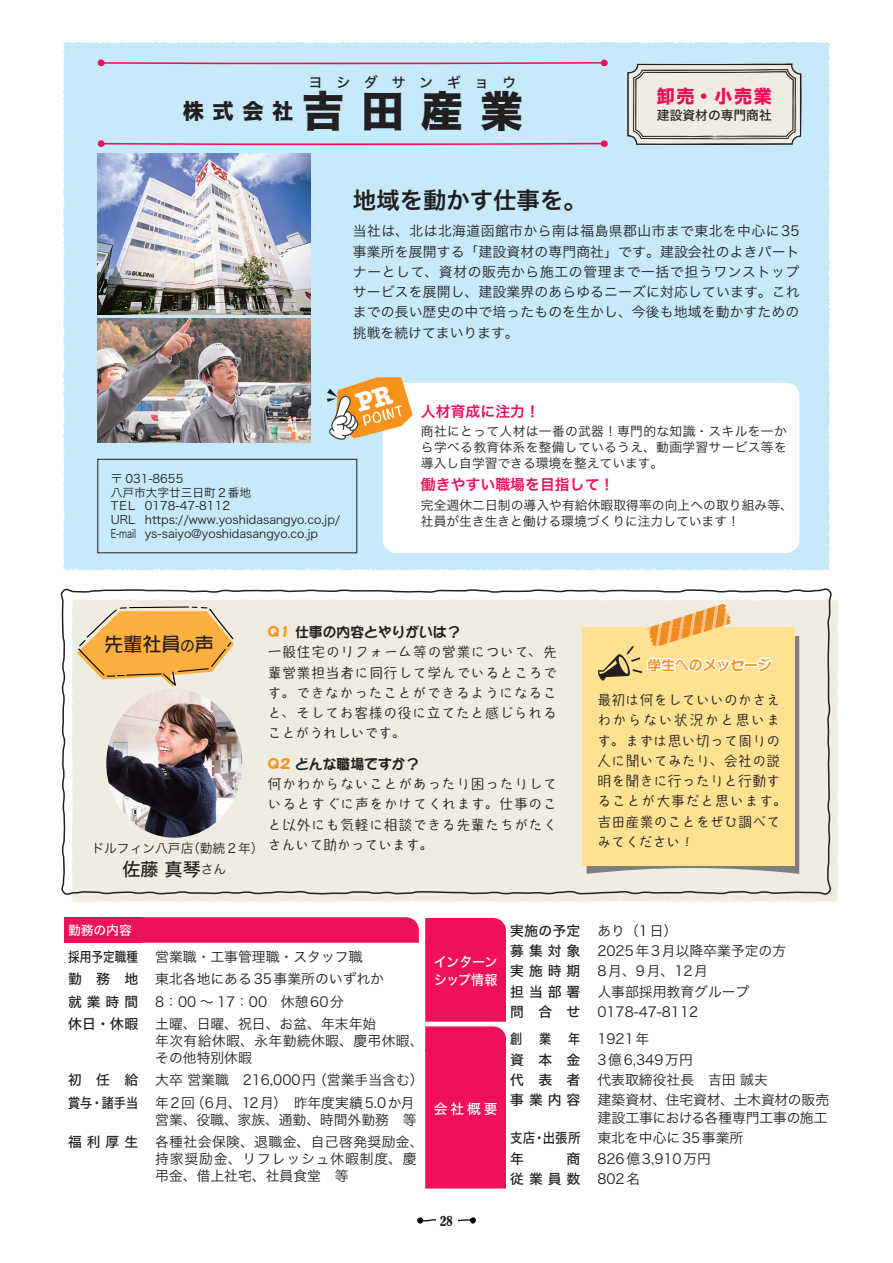
<style>
.page{position:relative;width:893px;height:1263px;background:#fff}
.page>*{position:absolute;margin:0;border:0;box-sizing:border-box;transform-origin:0 0}
.t1{font:42.45px "Hiragino Sans W8";color:#231f20}
.t2{font:23.4px "Hiragino Sans W6";color:#231f20}
.t3{font:21.3px "Hiragino Sans W8";color:#231f20}
.t4{font:19.05px "DFPOP1 W5 MP RKSJ H";color:#231f20}
.t5{font:18px "Hiragino Sans W5";color:#231f20}
.t6{font:18px "Hiragino Sans W8";color:#ee1059}
.t7{font:14.85px "Hiragino Sans W6";color:#ee1059}
.t8{font:14.85px "Hiragino Sans W5";letter-spacing:.855em;color:#231f20}
.t9{font:13.8px/20.2px "Hiragino Sans W3";color:#231f20}
.t10{font:13.8px/20.2px "DFP Hannotate W5 JPM";letter-spacing:.05em;color:#231f20;text-align:justify}
.t11{font:13.8px/20.2px "DFP Hannotate W5 JPM";letter-spacing:.02em;color:#231f20}
.t12{font:13.8px/17px "Hiragino Sans W3";letter-spacing:.03em;color:#231f20}
.t13{font:13.8px/17px "Hiragino Sans W3";letter-spacing:.06em;color:#231f20}
.t14{font:13.8px "DFPOP1 W9 MP RKSJ H";color:#231f20}
.t15{font:13.8px/18.1px "Hiragino Sans W5";letter-spacing:-.035em;color:#fff;scale:.95 1}
.t16{font:13.8px "Hiragino Sans W5";color:#231f20}
.t17{font:13.8px "DFPOP1 W9 MP RKSJ H";color:#f7931d}
.t18{font:13.8px "Hiragino Sans W5";color:#fff}
.t19{font:12.75px/15.9px "Hiragino Sans W3";letter-spacing:.005em;color:#231f20;text-align:justify}
.t20{font:12.75px "Hiragino Sans W5";color:#231f20}
.t21{font:12.75px "Hiragino Sans W5";color:#fff}
.t22{font:condensed 12.75px "Bernard";color:#231f20}
.t23{font:11.7px/13.8px "Hiragino Sans W3";color:#231f20}
.s1{font-size:42.45px}
.s2{font-size:14.25px}
.s3{font-family:"Hiragino Sans W3";font-size:12.75px}
.s4{color:#f7931d}
.s5{font-family:"Hiragino Sans W5"}
.s6{font-family:"Hiragino Sans W3"}
</style>
<div class="page">
<svg style="left:72px;top:599px;width:766px;height:303px;background:#f2ede4"></svg>
<svg style="left:60px;top:588px;width:775px;height:308px;background:#ede9e0"></svg>
<div style="left:63px;top:42px;width:767px;height:529px;background:#c6eafa"></div>
<svg style="left:417px;top:1217px;width:59px;height:6px"></svg>
<div style="left:436px;top:1213px;width:21px;height:13px;background:#fff"></div>
<div style="left:383px;top:383px;width:416px;height:170px;background:#fff;border-radius:13px"></div>
<svg style="left:587px;top:636px;width:212px;height:238px;background:#aaa69d"></svg>
<div style="left:582px;top:627px;width:213px;height:238px;background:#ffe192"></div>
<svg style="left:627px;top:63px;width:174px;height:82px;background:#d6d2ca"></svg>
<svg style="left:77px;top:606px;width:157px;height:81px;background:#f0be73"></svg>
<svg style="left:98px;top:60px;width:510px;height:6px;background:#d1accc"></svg>
<svg style="left:98px;top:140px;width:510px;height:7px;background:#cfb4d2"></svg>
<svg style="left:598px;top:604px;width:149px;height:77px"></svg>
<div style="left:744px;top:663px;width:14px;height:4px;border:3px solid #fff"></div>
<svg style="left:755px;top:657px;width:18px;height:16px"></svg>
<img style="left:98px;top:153px;width:212px;height:162px">
<img style="left:98px;top:319px;width:212px;height:123px">
<div style="left:98px;top:459px;width:259px;height:94px;border:1px solid #231f20"></div>
<img style="left:106px;top:689px;width:136px;height:149px">
<div style="left:64px;top:917px;width:78px;height:26px;background:#ee1059"></div>
<svg style="left:142px;top:917px;width:277px;height:26px;background:#ee155c"></svg>
<div style="left:425px;top:918px;width:81px;height:270px;background:#ee1059"></div>
<div style="left:434px;top:1102px;width:63px;height:14px;background:#ee1059"></div>
<svg style="left:327px;top:377px;width:86px;height:63px"></svg>
<p class="t8" style="left:308px;top:69px;width:210px">ヨシダサンギョウ</p>
<h1 class="t1" style="left:361px;top:87px;width:163px">田産業</h1>
<h3 class="t3" style="left:183px;top:99px;width:163px">株式会社<span class="s1">吉</span></h3>
<h3 class="t6" style="left:657px;top:86px;width:116px">卸売・小売業</h3>
<p class="t20" style="left:657px;top:103px;width:116px">建設資材の専門商社</p>
<h2 class="t2" style="left:353px;top:179px;width:235px">地域を動かす仕事を。</h2>
<p class="t9" style="left:353px;top:220px;width:448px;text-align:justify">当社は、北は北海道函館市から南は福島県郡山市まで東北を中心に35事業所を展開する「建設資材の専門商社」です。建設会社のよきパートナーとして、資材の販売から施工の管理まで一括で担うワンストップサービスを展開し、建設業界のあらゆるニーズに対応しています。これまでの長い歴史の中で培ったものを生かし、今後も地域を動かすための挑戦を続けてまいります。</p>
<p class="t23" style="left:111px;top:471px;width:231px">〒 031-8655<br>八戸市大字廿三日町２番地<br>TEL 0178-47-8112<br>URL https://www.yoshidasangyo.co.jp/<br>E-mail ys-saiyo@yoshidasangyo.co.jp</p>
<p class="t7" style="left:421px;top:398px;width:121px">人材育成に注力！</p>
<p class="t19" style="left:421px;top:423px;width:367px">商社にとって人材は一番の武器！専門的な知識・スキルを一から学べる教育体系を整備しているうえ、動画学習サービス等を導入し自学習できる環境を整えています。</p>
<p class="t7" style="left:421px;top:471px;width:195px">働きやすい職場を目指して！</p>
<p class="t19" style="left:421px;top:496px;width:373px">完全週休二日制の導入や有給休暇取得率の向上への取り組み等、社員が生き生きと働ける環境づくりに注力しています！</p>
<h3 class="t4" style="left:104px;top:635px;width:111px">先輩社員<span class="s2">の</span>声</h3>
<p class="t19" style="left:91px;top:839px;width:174px">ドルフィン八戸店（勤続２年）</p>
<h3 class="t5" style="left:122px;top:853px;width:105px">佐藤 真琴<span class="s3">さん</span></h3>
<p class="t14" style="left:268px;top:625px;width:195px"><span class="s4">Q1</span> 仕事の内容とやりがいは？</p>
<p class="t10" style="left:268px;top:642px;width:291px">一般住宅のリフォーム等の営業について、先輩営業担当者に同行して学んでいるところです。できなかったことができるようになること、そしてお客様の役に立てたと感じられることがうれしいです。</p>
<p class="t14" style="left:268px;top:757px;width:153px"><span class="s4">Q2</span> どんな職場ですか？</p>
<p class="t10" style="left:268px;top:774px;width:291px">何かわからないことがあったり困ったりしているとすぐに声をかけてくれます。仕事のこと以外にも気軽に相談できる先輩たちがたくさんいて助かっています。</p>
<p class="t17" style="left:647px;top:658px;width:126px">学生へのメッセージ</p>
<p class="t11" style="left:597px;top:690px;width:191px">最初は何をしていいのかさえわからない状況かと思います。まずは思い切って周りの人に聞いてみたり、会社の説明を聞きに行ったりと行動することが大事だと思います。吉田産業のことをぜひ調べてみてください！</p>
<p class="t21" style="left:68px;top:918px;width:65px">勤務の内容</p>
<p class="t9" style="left:68px;top:945px;width:318px;line-height:22.4px"><span class="s5">採用予定職種</span> 営業職・工事管理職・スタッフ職<br><span class="s5">勤 務 地</span> 東北各地にある35事業所のいずれか<span class="s5">就業時間</span> 8：00 ～ 17：00　休憩60分<br><span class="s5">休日・休暇</span> 土曜、日曜、祝日、お盆、年末年始</p>
<p class="t12" style="left:155px;top:1031px;width:270px">年次有給休暇、永年勤続休暇、慶弔休暇、その他特別休暇</p>
<p class="t9" style="left:68px;top:1068px;width:357px;line-height:22.4px"><span class="s5">初 任 給</span> 大卒 営業職　216,000円（営業手当含む）<span class="s5">賞与・諸手当</span> 年2回（6月、12月）　昨年度実績5.0か月</p>
<p class="t12" style="left:68px;top:1107px;width:357px;line-height:22.4px;text-indent:87px">営業、役職、家族、通勤、時間外勤務　等<span class="s5">福利厚生</span> 各種社会保険、退職金、自己啓発奨励金、</p>
<p class="t13" style="left:155px;top:1149px;width:263px">持家奨励金、リフレッシュ休暇制度、慶弔金、借上社宅、社員食堂　等</p>
<p class="t9" style="left:510px;top:920px;width:169px"><span class="s5">実施の予定</span> あり（1日）</p>
<p class="t15" style="left:434px;top:952px;width:69px">インターンシップ情報</p>
<p class="t9" style="left:510px;top:940px;width:277px"><span class="s5">募集対象</span> 2025年3月以降卒業予定の方<span class="s5">実施時期</span> 8月、9月、12月<br><span class="s5">担当部署</span> 人事部採用教育グループ<br><span class="s5">問 合 せ</span> 0178-47-8112</p>
<p class="t9" style="left:510px;top:1028px;width:141px"><span class="s5">創 業 年</span> 1921年</p>
<p class="t18" style="left:434px;top:1096px;width:65px">会社概要</p>
<p class="t22" style="left:440px;top:1213px;width:14px">28</p>
<p class="t9" style="left:510px;top:1048px;width:320px"><span class="s5">資 本 金</span> 3億6,349万円<br><span class="s5">代 表 者</span> 代表取締役社長　吉田 誠夫<br><span class="s5">事業内容</span> 建築資材、住宅資材、土木資材の販売</p>
<p class="t9" style="left:510px;top:1107px;width:319px;text-indent:87px">建設工事における各種専門工事の施工<span class="s5">支店・出張所</span> 東北を中心に35事業所</p>
<p class="t16" style="left:510px;top:1146px;width:37px">年　</p>
<p class="t9" style="left:567px;top:1147px;width:146px"><span class="s5">商</span> 826億3,910万円</p>
<p class="t16" style="left:510px;top:1166px;width:131px">従業員数 <span class="s6">802名</span></p>
</div>
